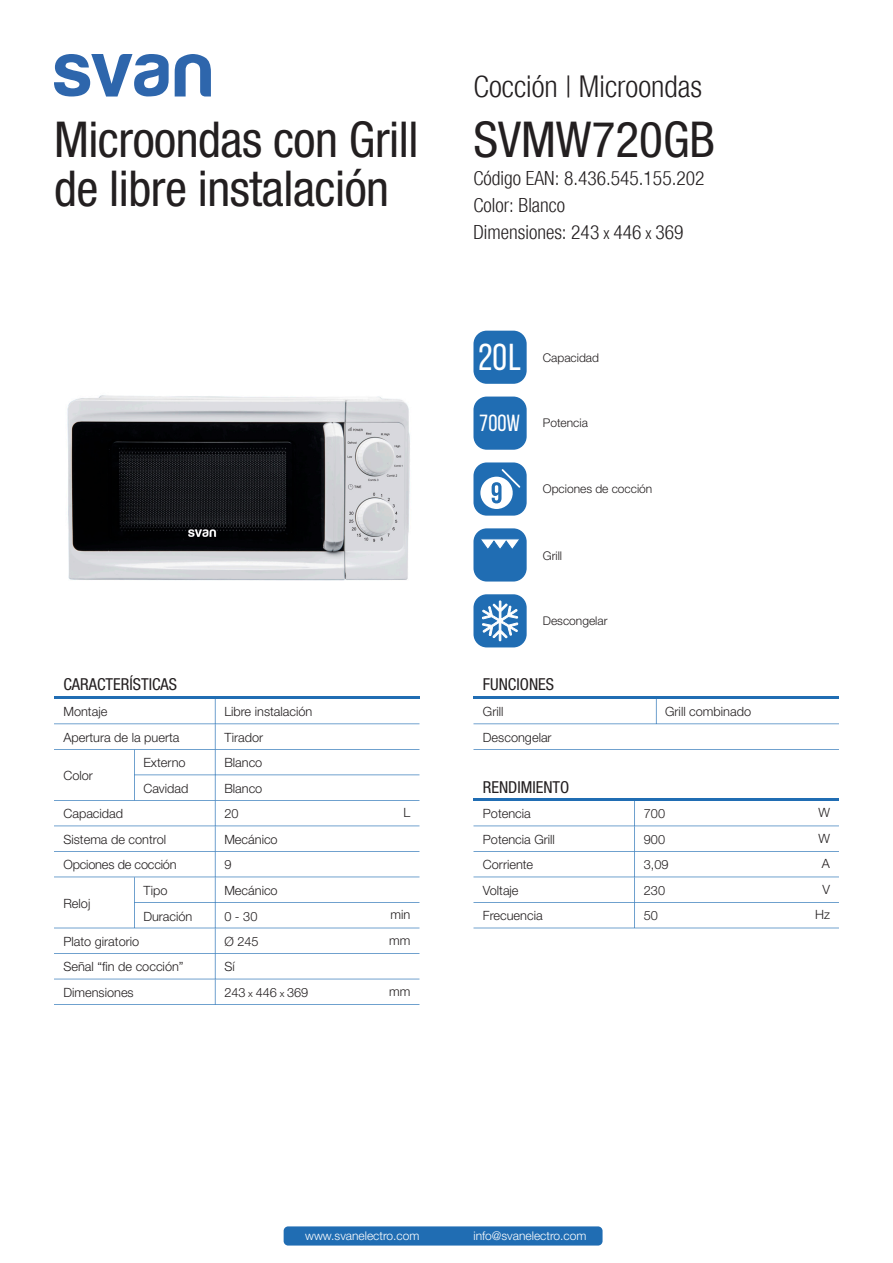
<style>
.page{position:relative;width:893px;height:1263px;background:#fff}
.page>*{position:absolute;margin:0;border:0;box-sizing:border-box;transform-origin:0 0}
.FAMILIA_Y_REF{font:condensed 49.5px "Helvetica Neue";letter-spacing:-.01em;color:#231f20}
.t1{font:37.5px "Bebas Neue";color:#fff}
.SUB_TITULO{font:300 condensed 30px "Helvetica Neue";color:#231f20}
.t2{font:23.4px "Bebas Neue";color:#fff}
.TEXTO{font:300 condensed 19.5px "Helvetica Neue";color:#231f20}
.TITULO_TABLA{font:condensed 16.5px "Helvetica Neue";color:#231f20}
.TEXTO_TABLA{font:300 12.75px "Helvetica Neue";color:#231f20}
.UNIDADES_TABLA{font:300 12.75px "Helvetica Neue";color:#231f20}
.INFO_ICONOS{font:300 12px "Helvetica Neue";color:#231f20}
.t3{font:300 12px "Helvetica Neue";color:#fff}
.s1{font-size:16.5px}
.s2{font-size:9.75px}
</style>
<div class="page">
<svg style="left:54px;top:54px;width:115px;height:43px"></svg>
<svg style="left:175px;top:54px;width:36px;height:42px"></svg>
<div style="left:284px;top:1226px;width:319px;height:19px;background:#206db3;border-radius:5px"></div>
<div style="left:473px;top:528px;width:54px;height:53px;background:#206db3;border-radius:13px"></div>
<div style="left:473px;top:594px;width:54px;height:53px;background:#206db3;border-radius:13px"></div>
<div style="left:473px;top:462px;width:54px;height:54px;background:#206db3;border-radius:13px"></div>
<div style="left:473px;top:397px;width:54px;height:53px;background:#206db3;border-radius:13px"></div>
<div style="left:473px;top:331px;width:54px;height:53px;background:#206db3;border-radius:13px"></div>
<img style="left:67px;top:395px;width:343px;height:186px">
<hr style="left:54px;top:696px;width:365px;height:3px;background:#206db3">
<hr style="left:473px;top:799px;width:366px;height:2px;background:#206db3">
<svg style="left:473px;top:801px;width:366px;height:127px"></svg>
<svg style="left:54px;top:699px;width:365px;height:306px"></svg>
<hr style="left:473px;top:696px;width:366px;height:3px;background:#206db3">
<svg style="left:473px;top:699px;width:366px;height:25px"></svg>
<svg style="left:473px;top:749px;width:366px;height:1px"></svg>
<svg style="left:481px;top:539px;width:38px;height:10px"></svg>
<svg style="left:482px;top:600px;width:36px;height:41px"></svg>
<svg style="left:480px;top:469px;width:40px;height:40px"></svg>
<p class="FAMILIA_Y_REF" style="left:54px;top:111px;width:366px">Microondas con Grill</p>
<p class="FAMILIA_Y_REF" style="left:54px;top:160px;width:337px">de libre instalación</p>
<p class="TITULO_TABLA" style="left:63px;top:675px;width:115px">CARACTERÍSTICAS</p>
<p class="TEXTO_TABLA" style="left:63px;top:704px;width:45px">Montaje</p>
<p class="TEXTO_TABLA" style="left:224px;top:704px;width:90px">Libre instalación</p>
<p class="TEXTO_TABLA" style="left:63px;top:729px;width:117px">Apertura de la puerta</p>
<p class="TEXTO_TABLA" style="left:224px;top:729px;width:40px">Tirador</p>
<p class="TEXTO_TABLA" style="left:63px;top:768px;width:31px">Color</p>
<p class="TEXTO_TABLA" style="left:143px;top:755px;width:44px">Externo</p>
<p class="TEXTO_TABLA" style="left:143px;top:780px;width:47px">Cavidad</p>
<p class="TEXTO_TABLA" style="left:224px;top:755px;width:40px">Blanco</p>
<p class="TEXTO_TABLA" style="left:224px;top:780px;width:40px">Blanco</p>
<p class="SUB_TITULO" style="left:473px;top:69px;width:230px">Cocción | Microondas</p>
<p class="FAMILIA_Y_REF" style="left:473px;top:111px;width:243px">SVMW720GB</p>
<p class="TEXTO" style="left:473px;top:167px;width:232px">Código EAN: 8.436.545.155.202</p>
<p class="TEXTO" style="left:473px;top:194px;width:93px">Color: Blanco</p>
<p class="TEXTO" style="left:473px;top:221px;width:212px">Dimensiones: 243 <span class="s1">x</span> 446 <span class="s1">x</span> 369</p>
<h2 class="t1" style="left:478px;top:337px;width:45px">20l</h2>
<h3 class="t2" style="left:479px;top:411px;width:42px">700W</h3>
<p class="INFO_ICONOS" style="left:543px;top:350px;width:58px">Capacidad</p>
<p class="INFO_ICONOS" style="left:543px;top:416px;width:47px">Potencia</p>
<p class="INFO_ICONOS" style="left:543px;top:481px;width:111px">Opciones de cocción</p>
<p class="INFO_ICONOS" style="left:543px;top:548px;width:21px">Grill</p>
<p class="INFO_ICONOS" style="left:543px;top:613px;width:66px">Descongelar</p>
<p class="TITULO_TABLA" style="left:483px;top:675px;width:73px">FUNCIONES</p>
<p class="TEXTO_TABLA" style="left:483px;top:704px;width:22px">Grill</p>
<p class="TEXTO_TABLA" style="left:665px;top:704px;width:87px">Grill combinado</p>
<p class="TEXTO_TABLA" style="left:483px;top:729px;width:70px">Descongelar</p>
<p class="TITULO_TABLA" style="left:483px;top:777px;width:88px">RENDIMIENTO</p>
<p class="TEXTO_TABLA" style="left:63px;top:806px;width:61px">Capacidad</p>
<p class="TEXTO_TABLA" style="left:224px;top:806px;width:16px">20</p>
<p class="UNIDADES_TABLA" style="left:404px;top:805px;width:8px">L</p>
<p class="TEXTO_TABLA" style="left:483px;top:806px;width:49px">Potencia</p>
<p class="TEXTO_TABLA" style="left:644px;top:806px;width:23px">700</p>
<p class="UNIDADES_TABLA" style="left:818px;top:805px;width:13px">W</p>
<p class="TEXTO_TABLA" style="left:483px;top:831px;width:74px">Potencia Grill</p>
<p class="TEXTO_TABLA" style="left:644px;top:831px;width:23px">900</p>
<p class="UNIDADES_TABLA" style="left:818px;top:831px;width:13px">W</p>
<p class="TEXTO_TABLA" style="left:483px;top:857px;width:52px">Corriente</p>
<p class="TEXTO_TABLA" style="left:644px;top:857px;width:26px">3,09</p>
<p class="UNIDADES_TABLA" style="left:822px;top:856px;width:10px">A</p>
<p class="TEXTO_TABLA" style="left:483px;top:882px;width:37px">Voltaje</p>
<p class="TEXTO_TABLA" style="left:644px;top:882px;width:23px">230</p>
<p class="UNIDADES_TABLA" style="left:822px;top:882px;width:9px">V</p>
<p class="TEXTO_TABLA" style="left:483px;top:908px;width:61px">Frecuencia</p>
<p class="TEXTO_TABLA" style="left:644px;top:908px;width:16px">50</p>
<p class="UNIDADES_TABLA" style="left:815px;top:907px;width:16px">Hz</p>
<p class="TEXTO_TABLA" style="left:63px;top:933px;width:77px">Plato giratorio</p>
<p class="TEXTO_TABLA" style="left:224px;top:933px;width:36px">Ø 245</p>
<p class="UNIDADES_TABLA" style="left:389px;top:933px;width:23px">mm</p>
<p class="TEXTO_TABLA" style="left:63px;top:831px;width:104px">Sistema de control</p>
<p class="TEXTO_TABLA" style="left:224px;top:831px;width:55px">Mecánico</p>
<p class="TEXTO_TABLA" style="left:63px;top:857px;width:115px">Opciones de cocción</p>
<p class="TEXTO_TABLA" style="left:224px;top:857px;width:9px">9</p>
<p class="TEXTO_TABLA" style="left:224px;top:883px;width:55px">Mecánico</p>
<p class="TEXTO_TABLA" style="left:224px;top:908px;width:35px">0 - 30</p>
<p class="UNIDADES_TABLA" style="left:391px;top:907px;width:21px">min</p>
<p class="TEXTO_TABLA" style="left:143px;top:883px;width:26px">Tipo</p>
<p class="TEXTO_TABLA" style="left:143px;top:908px;width:51px">Duración</p>
<p class="TEXTO_TABLA" style="left:63px;top:895px;width:28px">Reloj</p>
<p class="TEXTO_TABLA" style="left:63px;top:959px;width:122px">Señal “fin de cocción”</p>
<p class="TEXTO_TABLA" style="left:224px;top:959px;width:12px">Sí</p>
<p class="TEXTO_TABLA" style="left:63px;top:984px;width:72px">Dimensiones</p>
<p class="TEXTO_TABLA" style="left:224px;top:984px;width:86px">243 <span class="s2">x</span> 446 <span class="s2">x</span> 369</p>
<p class="UNIDADES_TABLA" style="left:389px;top:984px;width:23px">mm</p>
<p class="t3" style="left:305px;top:1228px;width:116px">www.svanelectro.com</p>
<p class="t3" style="left:473px;top:1228px;width:114px">info@svanelectro.com</p>
</div>
